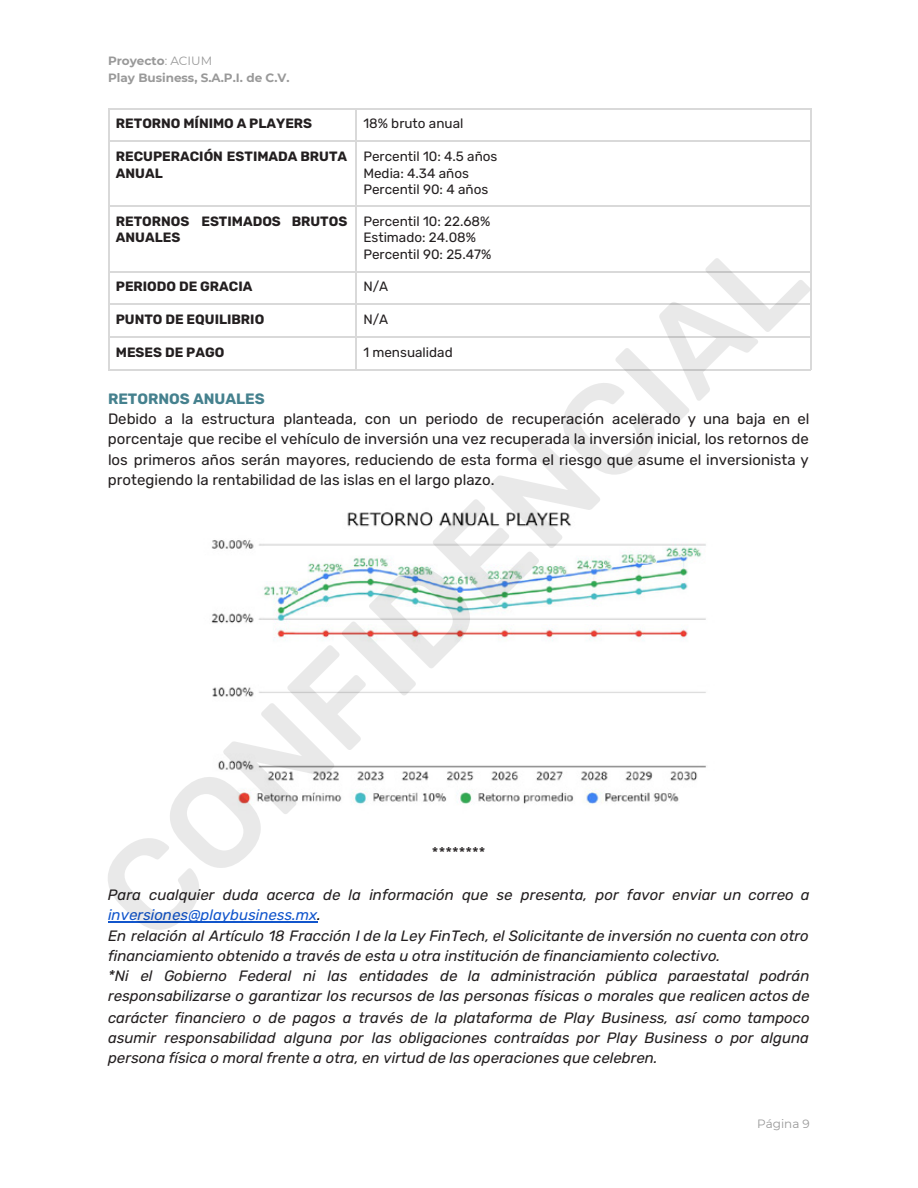
<style>
.page{position:relative;width:918px;height:1188px;background:#fff}
.page>*{position:absolute;margin:0;border:0;box-sizing:border-box;transform-origin:0 0}
.t1{font:italic 15px/20.4px "Rubik";color:#231f20}
.t2{font:15px/20.2px "Rubik";color:#231f20;text-align:justify}
.t3{font:700 15px "Rubik";color:#45818e}
.t4{font:13.5px/16.4px "Rubik";color:#231f20}
.t5{font:700 13.5px/16.8px "Rubik";color:#231f20}
.t6{font:700 12px/16.8px "Montserrat";color:#999}
.t7{font:12px "Montserrat";color:#999}
.s1{font-weight:400}
.s2{color:#15c}
.s3{color:#000}
</style>
<div class="page">
<hr style="left:810px;top:336px;width:1px;height:34px;background:#d9d9d9">
<hr style="left:810px;top:304px;width:1px;height:34px;background:#d9d9d9">
<hr style="left:810px;top:271px;width:1px;height:34px;background:#d9d9d9">
<hr style="left:810px;top:206px;width:1px;height:66px;background:#d9d9d9">
<hr style="left:108px;top:206px;width:1px;height:66px;background:#d9d9d9">
<hr style="left:356px;top:206px;width:1px;height:66px;background:#d9d9d9">
<hr style="left:356px;top:206px;width:455px;height:1px;background:#d9d9d9">
<hr style="left:810px;top:141px;width:1px;height:66px;background:#d9d9d9">
<hr style="left:108px;top:206px;width:249px;height:1px;background:#d9d9d9">
<hr style="left:108px;top:141px;width:1px;height:66px;background:#d9d9d9">
<hr style="left:356px;top:141px;width:1px;height:66px;background:#d9d9d9">
<hr style="left:356px;top:108px;width:455px;height:1px;background:#d9d9d9">
<hr style="left:356px;top:141px;width:455px;height:1px;background:#d9d9d9">
<hr style="left:810px;top:108px;width:1px;height:34px;background:#d9d9d9">
<hr style="left:108px;top:108px;width:249px;height:1px;background:#d9d9d9">
<hr style="left:108px;top:141px;width:249px;height:1px;background:#d9d9d9">
<hr style="left:108px;top:108px;width:1px;height:34px;background:#d9d9d9">
<hr style="left:356px;top:108px;width:1px;height:34px;background:#d9d9d9">
<svg style="left:108px;top:258px;width:702px;height:672px"></svg>
<p class="t6" style="left:108px;top:52px;width:183px">Proyecto<span class="s1">: ACIUM<br></span>Play Business, S.A.P.I. de C.V.</p>
<p class="t5" style="left:116px;top:116px;width:198px">RETORNO MÍNIMO A PLAYERS</p>
<p class="t4" style="left:363px;top:116px;width:102px">18% bruto anual</p>
<p class="t5" style="left:116px;top:148px;width:233px">RECUPERACIÓN ESTIMADA BRUTA<br>ANUAL</p>
<p class="t4" style="left:363px;top:148px;width:136px">Percentil 10: 4.5 años<br>Media: 4.34 años<br>Percentil 90: 4 años</p>
<p class="t5" style="left:116px;top:214px;width:233px;line-height:15.8px">RETORNOS ESTIMADOS BRUTOS<br>ANUALES</p>
<p class="t4" style="left:363px;top:214px;width:129px">Percentil 10: 22.68%<br>Estimado: 24.08%<br>Percentil 90: 25.47%</p>
<p class="t5" style="left:116px;top:279px;width:138px">PERIODO DE GRACIA</p>
<p class="t4" style="left:363px;top:279px;width:26px">N/A</p>
<p class="t5" style="left:116px;top:311px;width:150px">PUNTO DE EQUILIBRIO</p>
<p class="t4" style="left:363px;top:312px;width:26px">N/A</p>
<p class="t5" style="left:116px;top:344px;width:110px">MESES DE PAGO</p>
<p class="t4" style="left:363px;top:344px;width:91px">1 mensualidad</p>
<p class="t3" style="left:108px;top:390px;width:158px">RETORNOS ANUALES</p>
<p class="t2" style="left:108px;top:409px;width:703px">Debido a la estructura planteada, con un periodo de recuperación acelerado y una baja en el porcentaje que recibe el vehículo de inversión una vez recuperada la inversión inicial, los retornos de los primeros años serán mayores, reduciendo de esta forma el riesgo que asume el inversionista y protegiendo la rentabilidad de las islas en el largo plazo.</p>
<p class="t2" style="left:432px;top:843px;width:55px">********</p>
<p class="t1" style="left:108px;top:885px;width:703px">Para cualquier duda acerca de la información que se presenta, por favor enviar un correo a <span class="s2">inversiones@playbusiness.mx</span><span class="s3">.<br></span>En relación al Artículo 18 Fracción I de la Ley FinTech, el Solicitante de inversión no cuenta con otro financiamiento obtenido a través de esta u otra institución de financiamiento colectivo.<br>*Ni el Gobierno Federal ni las entidades de la administración pública paraestatal podrán responsabilizarse o garantizar los recursos de las personas físicas o morales que realicen actos de carácter financiero o de pagos a través de la plataforma de Play Business, así como tampoco asumir responsabilidad alguna por las obligaciones contraídas por Play Business o por alguna persona física o moral frente a otra, en virtud de las operaciones que celebren.</p>
<p class="t7" style="left:757px;top:1116px;width:54px">Página 9</p>
</div>
